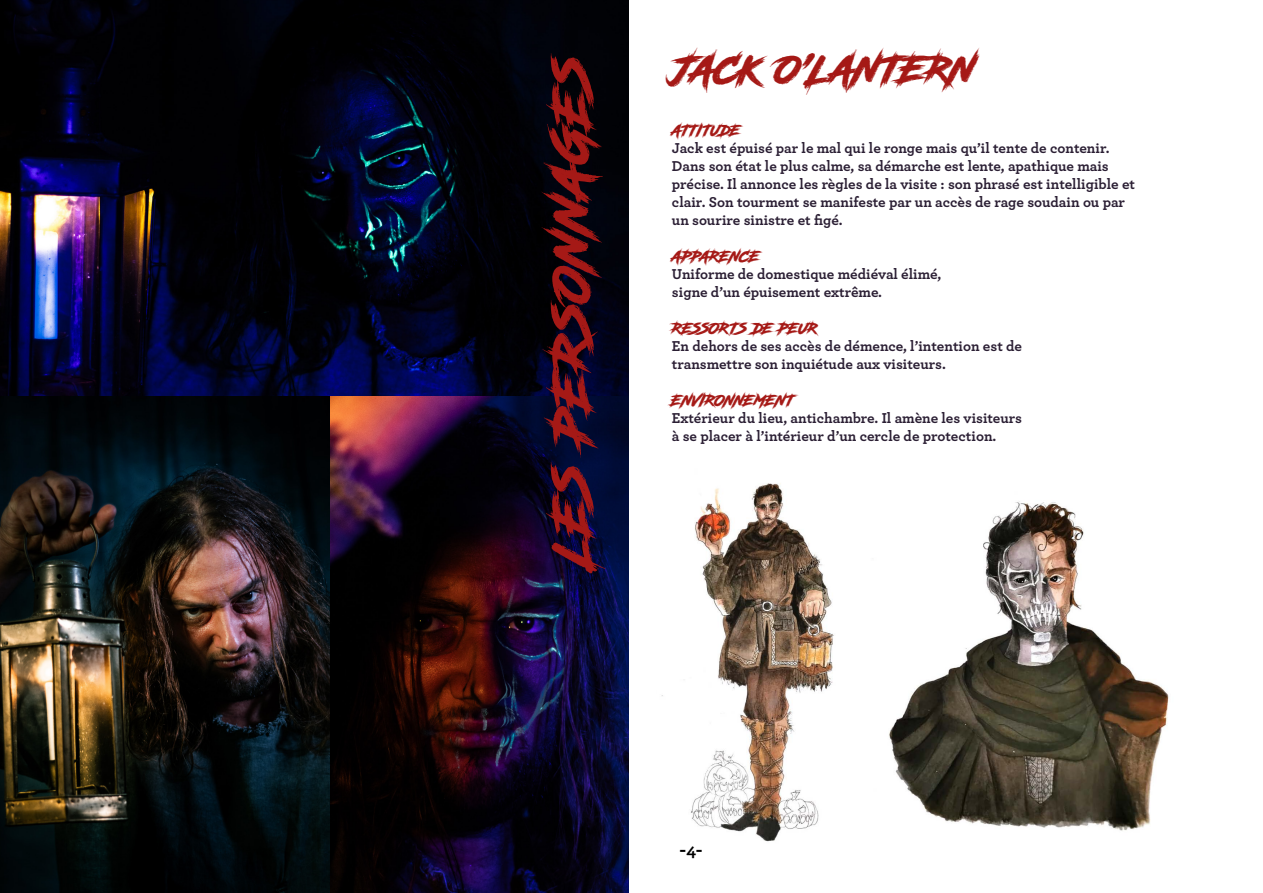
<style>
.page{position:relative;width:1263px;height:893px;background:#fff}
.page>*{position:absolute;margin:0;border:0;box-sizing:border-box;transform-origin:0 0}
.t1{font:51px "Road Rage";color:#a51916}
.t2{font:37.5px "Road Rage";color:#a51916}
.t3{font:700 18px "Archer";color:#000}
.t4{font:700 15px/18px "Archer";color:#2b1f34}
.t5{font:15px "Road Rage";color:#a51916}
</style>
<div class="page">
<img style="left:661px;top:483px;width:508px;height:359px">
<img style="left:330px;top:395px;width:298px;height:498px">
<img style="left:0;top:395px;width:330px;height:498px">
<img style="left:0;top:0;width:628px;height:395px">
<h1 class="t1" style="left:531px;top:564px;width:534px;rotate:-90deg">LESPERSONNAGES</h1>
<h2 class="t2" style="left:672px;top:40px;width:304px">JACK O’LANTERN</h2>
<p class="t5" style="left:672px;top:119px;width:70px">ATTITUDE</p>
<p class="t4" style="left:672px;top:138px;width:465px">Jack est épuisé par le mal qui le ronge mais qu’il tente de contenir.<br>Dans son état le plus calme, sa démarche est lente, apathique mais précise. Il annonce les règles de la visite : son phrasé est intelligible et clair. Son tourment se manifeste par un accès de rage soudain ou par un sourire sinistre et figé.</p>
<p class="t5" style="left:672px;top:245px;width:90px">APPARENCE</p>
<p class="t4" style="left:672px;top:264px;width:271px">Uniforme de domestique médiéval élimé, signe d’un épuisement extrême.</p>
<p class="t5" style="left:672px;top:317px;width:147px">RESSORTSDE PEUR</p>
<p class="t4" style="left:672px;top:336px;width:352px">En dehors de ses accès de démence, l’intention est de transmettre son inquiétude aux visiteurs.</p>
<p class="t5" style="left:672px;top:389px;width:124px">ENVIRONNEMENT</p>
<p class="t4" style="left:672px;top:408px;width:352px">Extérieur du lieu, antichambre. Il amène les visiteurs à se placer à l’intérieur d’un cercle de protection.</p>
<p class="t3" style="left:679px;top:836px;width:25px">-4-</p>
</div>
